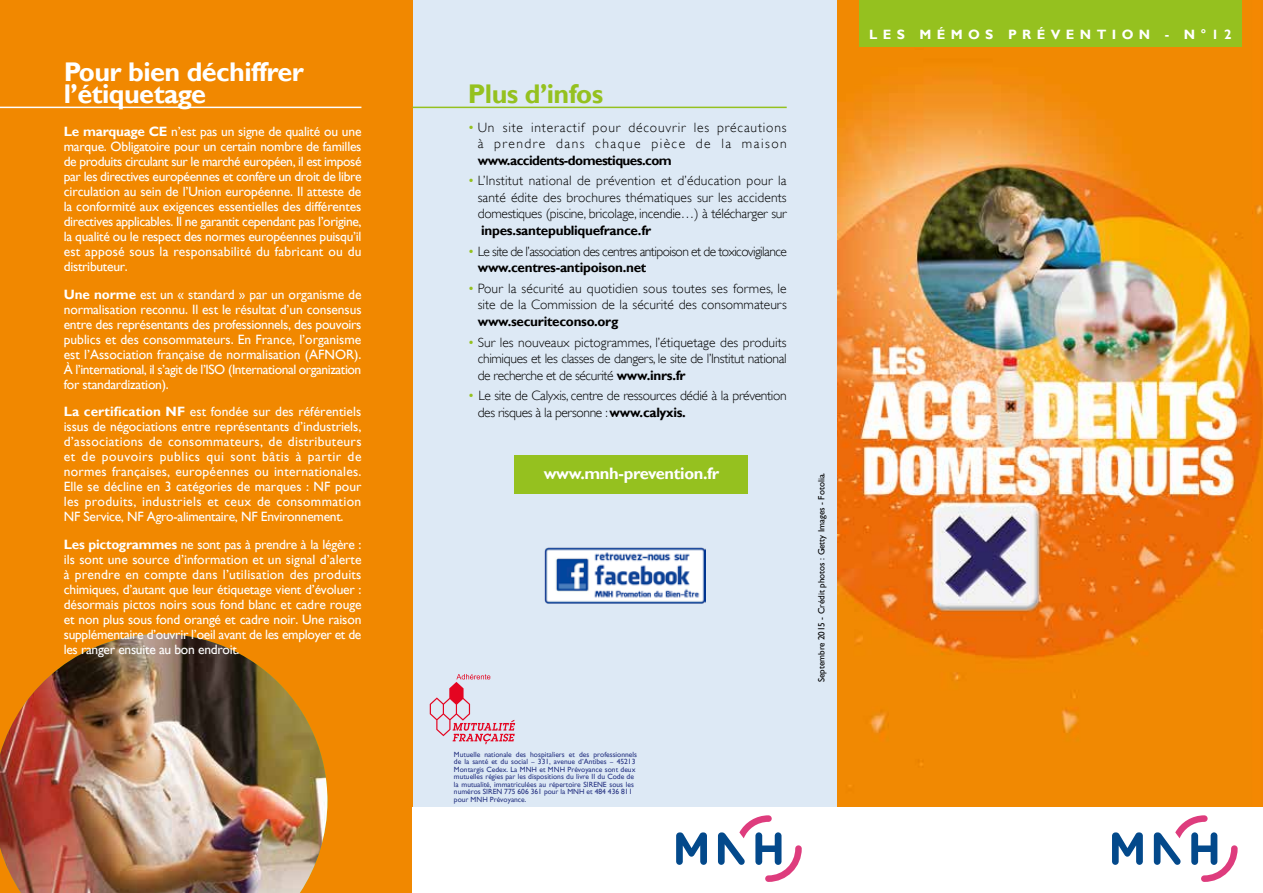
<style>
.page{position:relative;width:1263px;height:893px;background:#fff}
.page>*{position:absolute;margin:0;border:0;box-sizing:border-box;transform-origin:0 0}
.t1{font:700 27px/22.5px "Gill Sans";letter-spacing:-.02em;color:#fff}
.t2{font:700 27px "Gill Sans";letter-spacing:-.02em;color:#95c11f}
.t3{font:700 16.5px "Gill Sans";letter-spacing:-.02em;color:#fff}
.t4{font:13.5px/15px "Gill Sans";letter-spacing:-.02em;color:#fff;text-align:justify}
.t5{font:300 13.5px/16.5px "Gill Sans";letter-spacing:-.02em;color:#000;text-align:justify}
.t6{font:300 13.5px/16.5px "Gill Sans";color:#000;text-align:right}
.t7{font:300 13.5px/16.5px "Gill Sans";letter-spacing:-.04em;color:#000}
.t8{font:300 13.5px/16.5px "Gill Sans";letter-spacing:.06em;color:#000;text-align:right}
.t9{font:700 13.5px "Gill Sans";letter-spacing:-.02em;color:#000}
.t10{font:700 13.5px "Gill Sans";letter-spacing:-.04em;color:#000}
.t11{font:700 13.5px "Gill Sans";letter-spacing:.4em;color:#fff}
.t12{font:9px "Gill Sans";color:#000}
.t13{font:7.5px/7.5px "Gill Sans";color:#283583}
.s1{font-weight:700}
.s2{color:#95c11f}
</style>
<div class="page">
<div style="left:412px;top:0;width:426px;height:893px;background:#dde9f5"></div>
<div style="left:0;top:0;width:412px;height:893px;background:#f18800"></div>
<img style="left:838px;top:0;width:425px;height:807px">
<div style="left:859px;top:0;width:383px;height:47px;background:#95c11f"></div>
<hr style="left:0;top:107px;width:361px;height:1px;background:#fff">
<hr style="left:412px;top:107px;width:375px;height:1px;background:#95c11f">
<img style="left:0;top:634px;width:327px;height:259px">
<div style="left:514px;top:455px;width:234px;height:39px;background:#95c11f"></div>
<img style="left:544px;top:548px;width:162px;height:55px">
<div style="left:412px;top:808px;width:851px;height:85px;background:#fff"></div>
<svg style="left:430px;top:674px;width:85px;height:70px"></svg>
<svg style="left:1112px;top:832px;width:31px;height:33px"></svg>
<svg style="left:1154px;top:815px;width:83px;height:67px"></svg>
<svg style="left:676px;top:832px;width:31px;height:33px"></svg>
<svg style="left:718px;top:815px;width:84px;height:67px"></svg>
<h1 class="t1" style="left:64px;top:61px;width:242px">Pour bien déchiffrer l’étiquetage</h1>
<p class="t4" style="left:64px;top:124px;width:299px"><span class="s1">Le marquage CE</span> n’est pas un signe de qualité ou une marque. Obligatoire pour un certain nombre de familles de produits circulant sur le marché européen, il est imposé par les directives européennes et confère un droit de libre circulation au sein de l’Union européenne. Il atteste de la conformité aux exigences essentielles des différentes directives applicables. Il ne garantit cependant pas l’origine, la qualité ou le respect des normes européennes puisqu’il est apposé sous la responsabilité du fabricant ou du distributeur.</p>
<p class="t4" style="left:64px;top:287px;width:299px"><span class="s1">Une norme</span> est un « standard » par un organisme de normalisation reconnu. Il est le résultat d’un consensus entre des représentants des professionnels, des pouvoirs publics et des consommateurs. En France, l’organisme est l’Association française de normalisation (AFNOR).<br>À l’international, il s’agit de l’ISO (International organization for standardization).</p>
<p class="t4" style="left:64px;top:404px;width:299px"><span class="s1">La certification NF</span> est fondée sur des référentiels issus de négociations entre représentants d’industriels, d’associations de consommateurs, de distributeurs et de pouvoirs publics qui sont bâtis à partir de normes françaises, européennes ou internationales.<br>Elle se décline en 3 catégories de marques : NF pour les produits, industriels et ceux de consommation NF Service, NF Agro-alimentaire, NF Environnement.</p>
<p class="t4" style="left:64px;top:537px;width:299px"><span class="s1">Les pictogrammes</span> ne sont pas à prendre à la légère : ils sont une source d’information et un signal d’alerte à prendre en compte dans l’utilisation des produits chimiques, d’autant que leur étiquetage vient d’évoluer : désormais pictos noirs sous fond blanc et cadre rouge et non plus sous fond orangé et cadre noir. Une raison supplémentaire d’ouvrir l’oeil avant de les employer et de les ranger ensuite au bon endroit.</p>
<h1 class="t2" style="left:468px;top:78px;width:137px">Plus d’infos</h1>
<p class="t8" style="left:468px;top:119px;width:320px"><span class="s2">•</span> Un site interactif pour découvrir les précautions à prendre dans chaque pièce de la maison</p>
<p class="t10" style="left:478px;top:152px;width:196px">www.accidents-domestiques.com</p>
<p class="t5" style="left:478px;top:173px;width:310px;text-indent:-10px"><span class="s2">•</span> L’Institut national de prévention et d’éducation pour la santé édite des brochures thématiques sur les accidents domestiques (piscine, bricolage, incendie…) à télécharger sur</p>
<p class="t9" style="left:481px;top:222px;width:172px">inpes.santepubliquefrance.fr</p>
<p class="t7" style="left:478px;top:243px;width:311px;text-indent:-10px"><span class="s2">•</span> Le site de l’association des centres antipoison et de toxicovigilance <span class="s1">www.centres-antipoison.net</span></p>
<p class="t6" style="left:468px;top:280px;width:320px"><span class="s2">•</span> Pour la sécurité au quotidien sous toutes ses formes, le site de la Commission de la sécurité des consommateurs</p>
<p class="t9" style="left:478px;top:313px;width:142px">www.securiteconso.org</p>
<p class="t5" style="left:478px;top:334px;width:311px;text-indent:-10px"><span class="s2">•</span> Sur les nouveaux pictogrammes, l’étiquetage des produits chimiques et les classes de dangers, le site de l’Institut national de recherche et de sécurité <span class="s1">www.inrs.fr</span></p>
<p class="t5" style="left:478px;top:388px;width:310px;text-indent:-10px"><span class="s2">•</span> Le site de Calyxis, centre de ressources dédié à la prévention des risques à la personne : <span class="s1">www.calyxis.</span></p>
<p class="t3" style="left:544px;top:463px;width:177px">www.mnh-prevention.fr</p>
<p class="t13" style="left:454px;top:750px;width:185px">Mutuelle nationale des hospitaliers et des professionnels de la santé et du social – 331, avenue d’Antibes – 45213<br>Montargis Cedex. La MNH et MNH Prévoyance sont deux mutuelles régies par les dispositions du livre II du Code de la mutualité, immatriculées au répertoire SIRENE sous les numéros SIREN 775 606 361 pour la MNH et 484 436 811 pour MNH Prévoyance.</p>
<p class="t12" style="left:816px;top:682px;width:211px;rotate:-90deg">Septembre 2015 - Crédit photos : Getty Images - Fotolia.</p>
<p class="t11" style="left:869px;top:26px;width:364px">LES MÉMOS PRÉVENTION - N°12</p>
</div>
